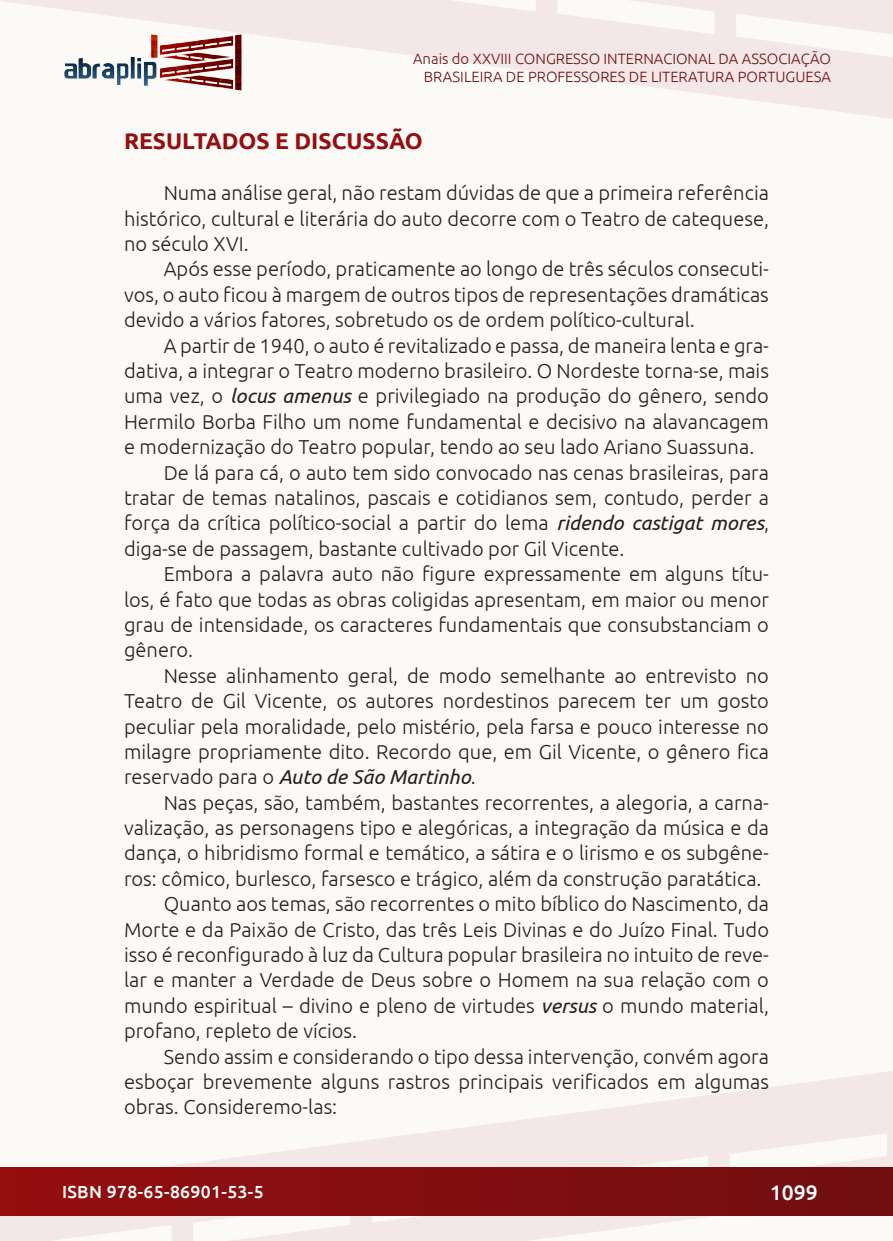
<style>
.page{position:relative;width:893px;height:1241px;background:#fff}
.page>*{position:absolute;margin:0;border:0;box-sizing:border-box;transform-origin:0 0}
._5_INTRODUÇÃO{font:700 22.75px "Ubuntu";color:#950e10}
.t1{font:500 21px "Ubuntu";color:#fff}
._7_CORPO{font:300 20.12px/25.4px "Ubuntu";color:#231f20;text-align:justify}
.t2{font:500 17.5px "Ubuntu";letter-spacing:.02em;color:#fff}
.t3{font:300 14.88px/17.8px "Ubuntu";color:#700e10;text-align:right}
.s1{font-weight:400;font-style:italic}
</style>
<div class="page">
<div style="left:0;top:0;width:893px;height:1240px;background:#fcfaf7"></div>
<svg style="left:0;top:1071px;width:893px;height:169px"></svg>
<svg style="left:0;top:0;width:893px;height:119px"></svg>
<div style="left:1px;top:1167px;width:891px;height:47px;background:linear-gradient(to right,#950e10,#700e10)"></div>
<img style="left:62px;top:31px;width:182px;height:62px">
<p class="t3" style="left:413px;top:49px;width:419px">Anais do XXVIII CONGRESSO INTERNACIONAL DA ASSOCIAÇÃO<br>BRASILEIRA DE PROFESSORES DE LITERATURA PORTUGUESA</p>
<p class="_5_INTRODUÇÃO" style="left:124px;top:128px;width:300px">RESULTADOS E DISCUSSÃO</p>
<p class="_7_CORPO" style="left:124px;top:180px;width:646px;text-indent:40px">Numa análise geral, não restam dúvidas de que a primeira referência histórico, cultural e literária do auto decorre com o Teatro de catequese, no século XVI.</p>
<p class="_7_CORPO" style="left:124px;top:256px;width:646px;text-indent:40px">Após esse período, praticamente ao longo de três séculos consecuti&shy;vos, o auto ficou à margem de outros tipos de representações dramáticas devido a vários fatores, sobretudo os de ordem político-cultural.</p>
<p class="_7_CORPO" style="left:124px;top:332px;width:646px;text-indent:40px">A partir de 1940, o auto é revitalizado e passa, de maneira lenta e gra&shy;dativa, a integrar o Teatro moderno brasileiro. O Nordeste torna-se, mais uma vez, o <span class="s1">locus amenus</span> e privilegiado na produção do gênero, sendo Hermilo Borba Filho um nome fundamental e decisivo na alavancagem e modernização do Teatro popular, tendo ao seu lado Ariano Suassuna.</p>
<p class="_7_CORPO" style="left:124px;top:459px;width:646px;text-indent:40px">De lá para cá, o auto tem sido convocado nas cenas brasileiras, para tratar de temas natalinos, pascais e cotidianos sem, contudo, perder a força da crítica político-social a partir do lema <span class="s1">ridendo castigat mores</span>, diga-se de passagem, bastante cultivado por Gil Vicente.</p>
<p class="_7_CORPO" style="left:124px;top:560px;width:646px;text-indent:40px">Embora a palavra auto não figure expressamente em alguns títu&shy;los, é fato que todas as obras coligidas apresentam, em maior ou menor grau de intensidade, os caracteres fundamentais que consubstanciam o gênero.</p>
<p class="_7_CORPO" style="left:124px;top:662px;width:646px;text-indent:40px">Nesse alinhamento geral, de modo semelhante ao entrevisto no Teatro de Gil Vicente, os autores nordestinos parecem ter um gosto peculiar pela moralidade, pelo mistério, pela farsa e pouco interesse no milagre propriamente dito. Recordo que, em Gil Vicente, o gênero fica reservado para o <span class="s1">Auto de São Martinho</span>.</p>
<p class="_7_CORPO" style="left:124px;top:789px;width:646px;text-indent:40px">Nas peças, são, também, bastantes recorrentes, a alegoria, a carna&shy;valização, as personagens tipo e alegóricas, a integração da música e da dança, o hibridismo formal e temático, a sátira e o lirismo e os subgêne&shy;ros: cômico, burlesco, farsesco e trágico, além da construção paratática.</p>
<p class="_7_CORPO" style="left:124px;top:890px;width:646px;text-indent:40px">Quanto aos temas, são recorrentes o mito bíblico do Nascimento, da Morte e da Paixão de Cristo, das três Leis Divinas e do Juízo Final. Tudo isso é reconfigurado à luz da Cultura popular brasileira no intuito de reve&shy;lar e manter a Verdade de Deus sobre o Homem na sua relação com o mundo espiritual – divino e pleno de virtudes <span class="s1">versus</span> o mundo material, profano, repleto de vícios.</p>
<p class="_7_CORPO" style="left:124px;top:1043px;width:646px;text-indent:40px">Sendo assim e considerando o tipo dessa intervenção, convém agora esboçar brevemente alguns rastros principais verificados em algumas obras. Consideremo-las:</p>
<p class="t2" style="left:62px;top:1180px;width:203px">ISBN 978-65-86901-53-5</p>
<p class="t1" style="left:770px;top:1178px;width:49px">1099</p>
</div>
